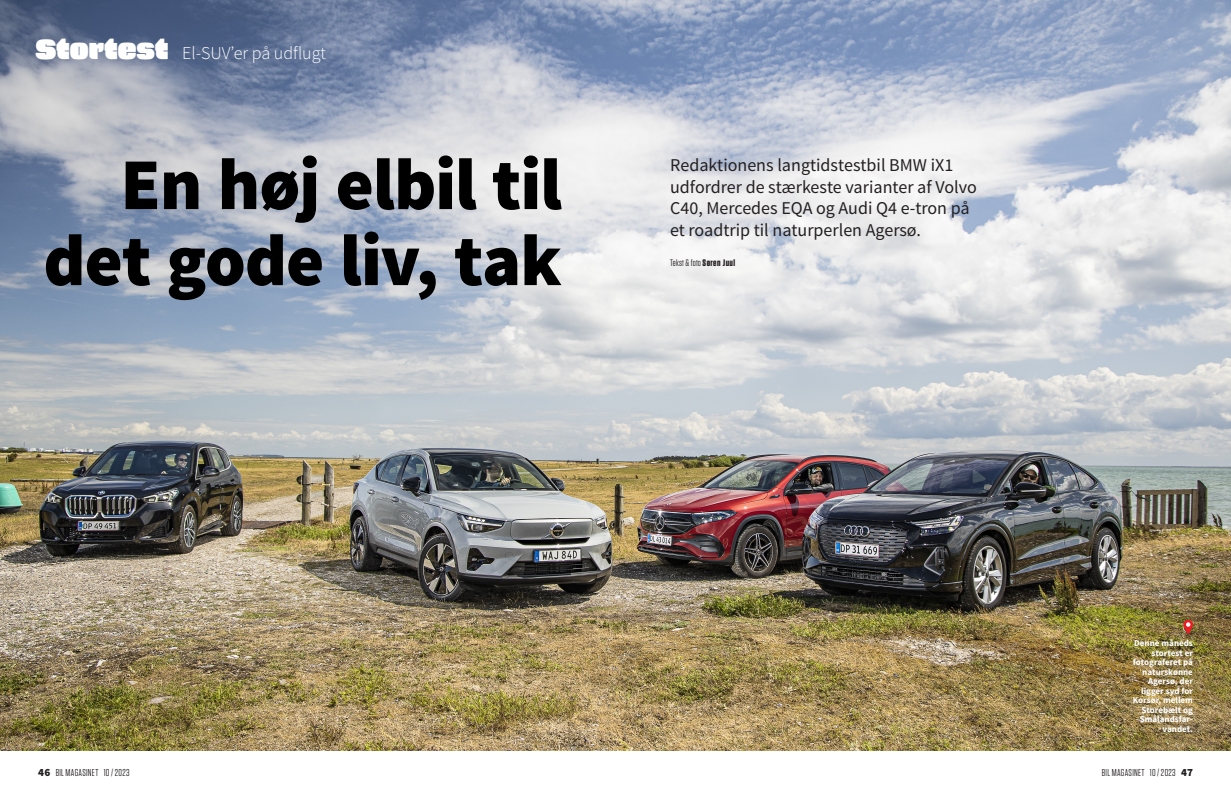
<style>
.page{position:relative;width:1231px;height:794px;background:#fff}
.page>*{position:absolute;margin:0;border:0;box-sizing:border-box;transform-origin:0 0}
.BIM2020_Rubrik_Kuuna{font:900 73px/76px "Source Sans Pro";letter-spacing:-.015em;color:#000;text-align:right}
.BIM2020_Underrubrik{font:18px/21.6px "Source Sans Pro";color:#231f20}
.t1{font:300 18px "Source Sans Pro";color:#fff}
.t2{font:10px "Tungsten";letter-spacing:.03em;color:#231f20}
.BIM2023_Specs{font:9.5px "Tungsten";letter-spacing:.01em;color:#231f20}
.BIM2023_Billedtekst{font:700 9px/9.5px "Source Sans Pro";color:#fff;text-align:right}
.s1{font-family:"Force";font-weight:400;font-size:27px}
.s2{font-weight:700}
.s3{font-family:"Source Sans Pro";font-weight:900;font-size:11px}
</style>
<div class="page">
<img style="left:0;top:0;width:1230px;height:751px">
<svg style="left:1183px;top:632px;width:9px;height:5px"></svg>
<div style="left:1183px;top:620px;width:9px;height:9px;background:#ee1d23;border-radius:50%"></div>
<svg style="left:1183px;top:622px;width:9px;height:13px"></svg>
<p class="t1" style="left:35px;top:42px;width:292px"><span class="s1">Stortest</span> El-SUV’er på udflugt</p>
<p class="BIM2020_Rubrik_Kuuna" style="left:43px;top:150px;width:520px">En høj elbil til det gode liv, tak</p>
<p class="BIM2020_Underrubrik" style="left:670px;top:155px;width:308px">Redaktionens langtidstestbil BMW iX1 udfordrer de stærkeste varianter af Volvo C40, Mercedes EQA og Audi Q4 e-tron på et roadtrip til naturperlen Agersø.</p>
<p class="BIM2023_Specs" style="left:670px;top:258px;width:67px">Tekst &amp; foto <span class="s2">Søren Juul</span></p>
<p class="BIM2023_Billedtekst" style="left:1132px;top:639px;width:62px">Denne måneds stortest er fotograferet på naturskønne<br>Agersø, der ligger syd for<br>Korsør, mellem<br>Storebælt og<br>Smålandsfar&shy;vandet.</p>
<p class="t2" style="left:38px;top:767px;width:93px"><span class="s3">46</span> BIL MAGASINET 10 / 2023</p>
<p class="t2" style="left:1101px;top:767px;width:93px">BIL MAGASINET 10 / 2023 <span class="s3">47</span></p>
</div>
